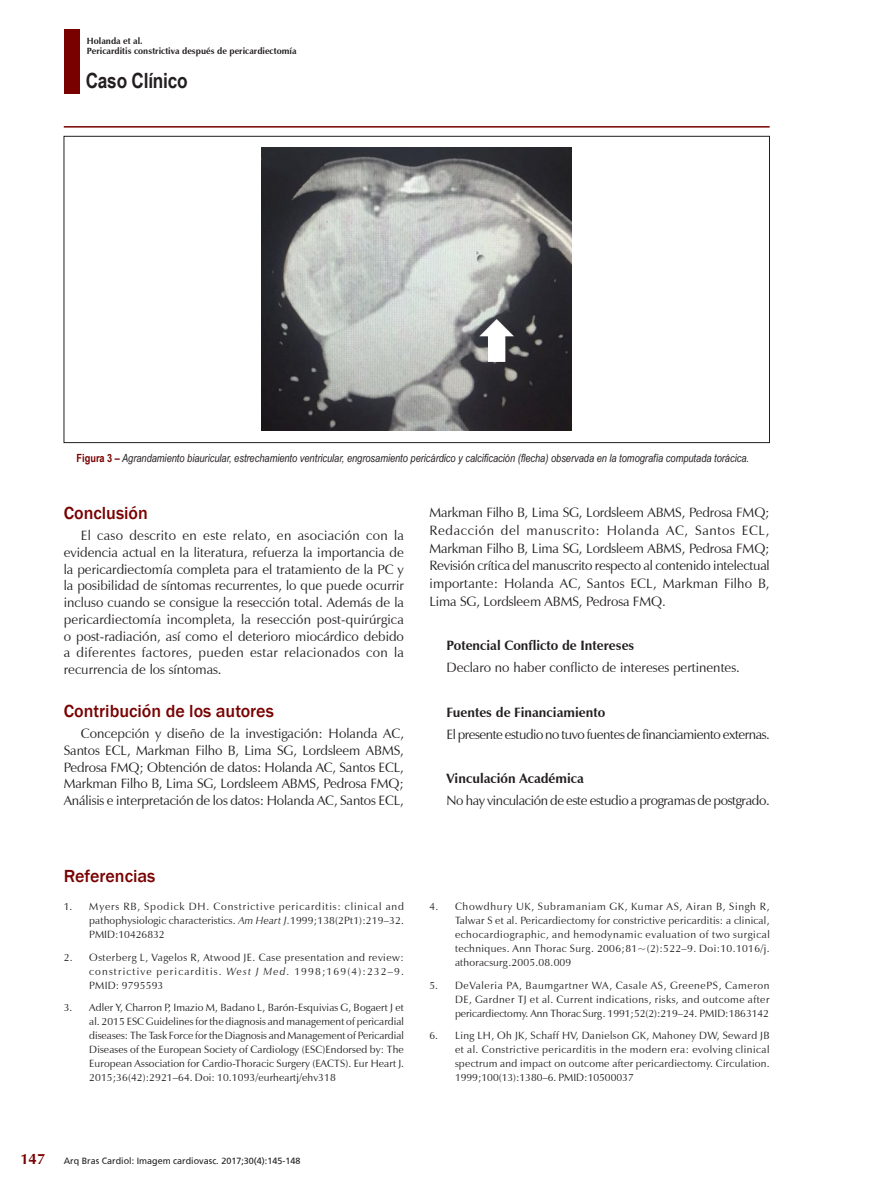
<style>
.page{position:relative;width:893px;height:1191px;background:#fff}
.page>*{position:absolute;margin:0;border:0;box-sizing:border-box;transform-origin:0 0}
.t1{font:700 21px "Arial Narrow";letter-spacing:-.01em;color:#231f20}
._02_-_TITULO_-_MATER{font:500 18px "Franklin Gothic";color:#790100}
.t2{font:700 15px "Zapf Humanist 601 BT";color:#790100}
._01-TEXTO_BASICO{font:13.5px/16.8px "Zapf Humanist 601 BT";letter-spacing:-.01em;color:#231f20;text-align:justify}
._04_-_SUBTITULO_SECU{font:700 13.5px "Zapf Humanist 601 BT";color:#231f20}
._01-TEXTO_BASICO-2{font:13.5px "Zapf Humanist 601 BT";letter-spacing:-.035em;color:#231f20}
._06_-_LEGENDA_FIGURA{font:italic 11.25px "Arial Narrow";color:#231f20}
._05_-_REFERENCIAS{font:10.5px/14px "Zapf Humanist 601 BT";letter-spacing:.015em;color:#231f20;text-align:justify}
.t3{font:700 9px "Zapf Humanist 601 BT";color:#231f20}
.ARQBRAS{font:9px "Frutiger";color:#231f20}
.s1{font-weight:700;font-style:normal;color:#790100}
.s2{font-style:italic}
</style>
<div class="page">
<hr style="left:64px;top:126px;width:706px;height:2px;background:#790100">
<div style="left:64px;top:29px;width:16px;height:65px;background:#790100"></div>
<img style="left:262px;top:148px;width:310px;height:283px">
<p class="t3" style="left:87px;top:35px;width:57px">Holanda et al.</p>
<p class="t3" style="left:87px;top:46px;width:211px">Pericarditis constrictiva después de pericardiectomía</p>
<h1 class="t1" style="left:86px;top:65px;width:103px">Caso Clínico</h1>
<p class="_06_-_LEGENDA_FIGURA" style="left:77px;top:450px;width:674px"><span class="s1">Figura 3 –</span> Agrandamiento biauricular, estrechamiento ventricular, engrosamiento pericárdico y calcificación (flecha) observada en la tomografía computada torácica.</p>
<p class="_02_-_TITULO_-_MATER" style="left:64px;top:502px;width:86px">Conclusión</p>
<p class="_01-TEXTO_BASICO" style="left:64px;top:527px;width:342px;text-indent:17px">El caso descrito en este relato, en asociación con la evidencia actual en la literatura, refuerza la importancia de la pericardiectomía completa para el tratamiento de la PC y la posibilidad de síntomas recurrentes, lo que puede ocurrir incluso cuando se consigue la resección total. Además de la pericardiectomía incompleta, la resección post-quirúrgica o post-radiación, así como el deterioro miocárdico debido a diferentes factores, pueden estar relacionados con la recurrencia de los síntomas.</p>
<p class="_02_-_TITULO_-_MATER" style="left:64px;top:700px;width:212px">Contribución de los autores</p>
<p class="_01-TEXTO_BASICO" style="left:64px;top:725px;width:342px;text-indent:17px">Concepción y diseño de la investigación: Holanda AC, Santos ECL, Markman Filho B, Lima SG, Lordsleem ABMS, Pedrosa FMQ; Obtención de datos: Holanda AC, Santos ECL, Markman Filho B, Lima SG, Lordsleem ABMS, Pedrosa FMQ; Análisis e interpretación de los datos: Holanda AC, Santos ECL,</p>
<p class="_02_-_TITULO_-_MATER" style="left:64px;top:865px;width:93px">Referencias</p>
<p class="_05_-_REFERENCIAS" style="left:89px;top:899px;width:316px;text-indent:-26px">1. Myers RB, Spodick DH. Constrictive pericarditis: clinical and pathophysiologic characteristics. <span class="s2">Am Heart J.</span>1999;138(2Pt1):219–32.<br>PMID:10426832</p>
<p class="_05_-_REFERENCIAS" style="left:89px;top:950px;width:316px;text-indent:-26px">2. Osterberg L, Vagelos R, Atwood JE. Case presentation and review: constrictive pericarditis. <span class="s2">West J Med.</span> 1998;169(4):232–9.<br>PMID: 9795593</p>
<p class="_05_-_REFERENCIAS" style="left:89px;top:1000px;width:316px;text-indent:-26px">3. Adler Y, Charron P, Imazio M, Badano L, Barón-Esquivias G, Bogaert J et al. 2015 ESC Guidelines for the diagnosis and management of pericardial diseases: The Task Force for the Diagnosis and Management of Pericardial Diseases of the European Society of Cardiology (ESC)Endorsed by: The European Association for Cardio-Thoracic Surgery (EACTS). Eur Heart J.<br>2015;36(42):2921–64. Doi: 10.1093/eurheartj/ehv318</p>
<p class="_01-TEXTO_BASICO" style="left:429px;top:503px;width:342px;line-height:17.9px">Markman Filho B, Lima SG, Lordsleem ABMS, Pedrosa FMQ; Redacción del manuscrito: Holanda AC, Santos ECL, Markman Filho B, Lima SG, Lordsleem ABMS, Pedrosa FMQ; Revisión crítica del manuscrito respecto al contenido intelectual importante: Holanda AC, Santos ECL, Markman Filho B, Lima SG, Lordsleem ABMS, Pedrosa FMQ.</p>
<p class="_04_-_SUBTITULO_SECU" style="left:446px;top:637px;width:189px">Potencial Conflicto de Intereses</p>
<p class="_01-TEXTO_BASICO" style="left:446px;top:659px;width:295px">Declaro no haber conflicto de intereses pertinentes.</p>
<p class="_04_-_SUBTITULO_SECU" style="left:446px;top:703px;width:160px">Fuentes de Financiamiento</p>
<p class="_01-TEXTO_BASICO-2" style="left:446px;top:726px;width:325px">El presente estudio no tuvo fuentes de financiamiento externas.</p>
<p class="_04_-_SUBTITULO_SECU" style="left:446px;top:770px;width:139px">Vinculación Académica</p>
<p class="_01-TEXTO_BASICO" style="left:446px;top:792px;width:325px">No hay vinculación de este estudio a programas de postgrado.</p>
<p class="_05_-_REFERENCIAS" style="left:455px;top:899px;width:316px;text-indent:-26px">4. Chowdhury UK, Subramaniam GK, Kumar AS, Airan B, Singh R, Talwar S et al. Pericardiectomy for constrictive pericarditis: a clinical, echocardiographic, and hemodynamic evaluation of two surgical techniques. Ann Thorac Surg. 2006;81~(2):522–9. Doi:10.1016/j. athoracsurg.2005.08.009</p>
<p class="_05_-_REFERENCIAS" style="left:455px;top:978px;width:316px;text-indent:-26px">5. DeValeria PA, Baumgartner WA, Casale AS, GreenePS, Cameron DE, Gardner TJ et al. Current indications, risks, and outcome after pericardiectomy. Ann Thorac Surg. 1991;52(2):219–24. PMID:1863142</p>
<p class="_05_-_REFERENCIAS" style="left:455px;top:1028px;width:316px;text-indent:-26px">6. Ling LH, Oh JK, Schaff HV, Danielson GK, Mahoney DW, Seward JB et al. Constrictive pericarditis in the modern era: evolving clinical spectrum and impact on outcome after pericardiectomy. Circulation.<br>1999;100(13):1380–6. PMID:10500037</p>
<h3 class="t2" style="left:20px;top:1149px;width:26px">147</h3>
<p class="ARQBRAS" style="left:64px;top:1155px;width:238px">Arq Bras Cardiol: Imagem cardiovasc. 2017;30(4):145-148</p>
</div>
